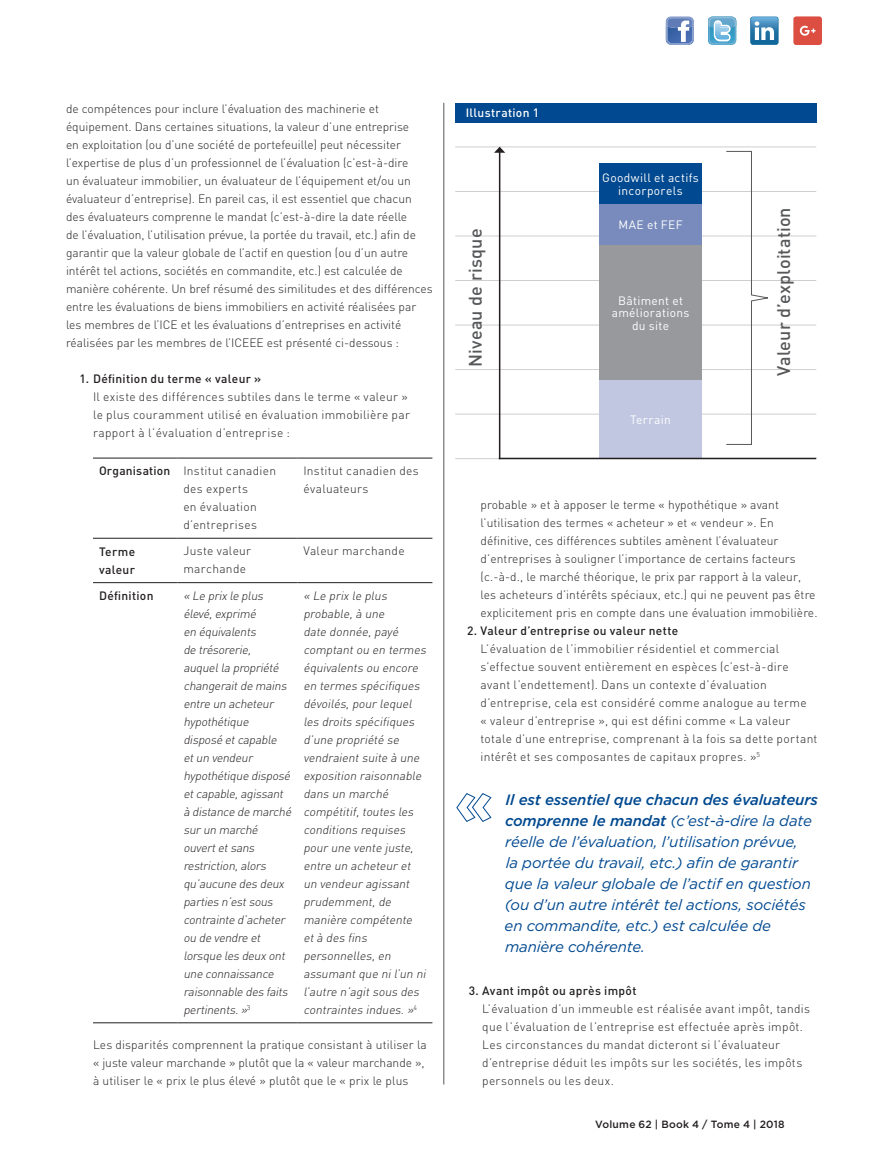
<style>
.page{position:relative;width:891px;height:1161px;background:#fff}
.page>*{position:absolute;margin:0;border:0;box-sizing:border-box;transform-origin:0 0}
.BT1_2018{font:500 18px "DIN";letter-spacing:.005em;color:#57585a}
.Call_Out{font:italic 15px/21px "Gotham";letter-spacing:-.01em;color:#014990}
.BT_2018{font:300 12px/18px "DIN";letter-spacing:.01em;color:#231f20}
.BT1_2018-2{font:italic 300 12px/18px "DIN";color:#231f20}
.BT1_2018-3{font:300 12px/18px "DIN";letter-spacing:.025em;color:#231f20}
.BT1_2018-4{font:12px/12.6px "DIN";letter-spacing:.025em;color:#fff;text-align:center}
.BT1_2018-5{font:500 12px/18px "DIN";letter-spacing:.025em;color:#231f20}
.BT1_2018-6{font:500 12px "DIN";letter-spacing:.025em;color:#fff}
.t1{font:500 10.5px "Gotham";letter-spacing:.025em;color:#231f20}
.s1{font-weight:500}
</style>
<div class="page">
<hr style="left:93px;top:458px;width:84px;height:1px;background:#231f20">
<hr style="left:177px;top:458px;width:120px;height:1px;background:#231f20">
<hr style="left:297px;top:458px;width:135px;height:1px;background:#231f20">
<hr style="left:93px;top:538px;width:84px;height:1px;background:#231f20">
<hr style="left:177px;top:538px;width:120px;height:1px;background:#231f20">
<hr style="left:297px;top:538px;width:135px;height:1px;background:#231f20">
<hr style="left:93px;top:582px;width:84px;height:1px;background:#231f20">
<hr style="left:177px;top:582px;width:120px;height:1px;background:#231f20">
<hr style="left:297px;top:582px;width:135px;height:1px;background:#231f20">
<hr style="left:93px;top:1023px;width:84px;height:1px;background:#231f20">
<hr style="left:177px;top:1023px;width:120px;height:1px;background:#231f20">
<hr style="left:297px;top:1023px;width:135px;height:1px;background:#231f20">
<hr style="left:444px;top:103px;width:1px;height:982px;background:#57585a">
<svg style="left:456px;top:793px;width:36px;height:29px"></svg>
<svg style="left:666px;top:16px;width:28px;height:29px"></svg>
<svg style="left:666px;top:17px;width:28px;height:28px"></svg>
<svg style="left:708px;top:17px;width:28px;height:28px"></svg>
<svg style="left:750px;top:16px;width:29px;height:29px"></svg>
<div style="left:793px;top:16px;width:29px;height:29px;background:#dc4e41;border-radius:3px"></div>
<svg style="left:800px;top:26px;width:16px;height:10px"></svg>
<hr style="left:455px;top:458px;width:361px;height:1px;background:#57585a">
<svg style="left:726px;top:151px;width:46px;height:294px"></svg>
<div style="left:455px;top:103px;width:361px;height:19px;background:#014990"></div>
<hr style="left:455px;top:414px;width:361px;height:1px;background:#57585a">
<hr style="left:455px;top:369px;width:361px;height:1px;background:#57585a">
<hr style="left:455px;top:325px;width:361px;height:1px;background:#57585a">
<hr style="left:455px;top:280px;width:361px;height:1px;background:#57585a">
<hr style="left:455px;top:236px;width:361px;height:1px;background:#57585a">
<hr style="left:455px;top:191px;width:361px;height:1px;background:#57585a">
<hr style="left:455px;top:147px;width:361px;height:1px;background:#57585a">
<div style="left:599px;top:380px;width:103px;height:78px;background:#c1c7e1"></div>
<div style="left:599px;top:245px;width:103px;height:135px;background:#97999c"></div>
<div style="left:599px;top:204px;width:103px;height:41px;background:#788bbc"></div>
<div style="left:599px;top:163px;width:103px;height:41px;background:#014990"></div>
<hr style="left:499px;top:152px;width:1px;height:307px;background:#231f20">
<svg style="left:494px;top:147px;width:11px;height:6px"></svg>
<hr style="left:499px;top:458px;width:317px;height:1px;background:#231f20">
<p class="BT_2018" style="left:66px;top:99px;width:368px">de compétences pour inclure l’évaluation des machinerie et équipement. Dans certaines situations, la valeur d’une entreprise<br>en exploitation (ou d’une société de portefeuille) peut nécessiter l’expertise de plus d’un professionnel de l’évaluation (c’est-à-dire<br>un évaluateur immobilier, un évaluateur de l’équipement et/ou un évaluateur d’entreprise). En pareil cas, il est essentiel que chacun des évaluateurs comprenne le mandat (c’est-à-dire la date réelle<br>de l’évaluation, l’utilisation prévue, la portée du travail, etc.) afin de garantir que la valeur globale de l’actif en question (ou d’un autre intérêt tel actions, sociétés en commandite, etc.) est calculée de manière cohérente. Un bref résumé des similitudes et des différences entre les évaluations de biens immobiliers en activité réalisées par les membres de l’ICE et les évaluations d’entreprises en activité réalisées par les membres de l’ICEEE est présenté ci-dessous :</p>
<p class="BT_2018" style="left:93px;top:369px;width:318px;text-indent:-14px"><span class="s1">1. Définition du terme « valeur »<br></span>Il existe des différences subtiles dans le terme « valeur » le plus couramment utilisé en évaluation immobilière par rapport à l’évaluation d’entreprise :</p>
<p class="BT1_2018-5" style="left:99px;top:462px;width:73px">Organisation</p>
<p class="BT1_2018-3" style="left:183px;top:462px;width:94px">Institut canadien des experts<br>en évaluation d’entreprises</p>
<p class="BT1_2018-3" style="left:303px;top:462px;width:117px">Institut canadien des évaluateurs</p>
<p class="BT1_2018-5" style="left:99px;top:542px;width:38px">Terme valeur</p>
<p class="BT1_2018-3" style="left:183px;top:542px;width:69px">Juste valeur marchande</p>
<p class="BT1_2018-3" style="left:303px;top:542px;width:103px">Valeur marchande</p>
<p class="BT1_2018-5" style="left:99px;top:586px;width:56px">Définition</p>
<p class="BT1_2018-2" style="left:183px;top:586px;width:112px">« Le prix le plus élevé,exprimé<br>en équivalents<br>de trésorerie, auquella propriété changeraitde mains entre un acheteur hypothétique disposé etcapable etun vendeur hypothétique disposé etcapable,agissant à distance de marché surun marché ouvertetsans restriction,alors qu’aucune des deux parties n’estsous contrainte d’acheter ou de vendre et lorsque les deux ont une connaissance raisonnable des faits pertinents. »<sup>3</sup></p>
<p class="BT1_2018-2" style="left:303px;top:586px;width:127px">« Le prix le plus probable,à une<br>date donnée,payé comptantou en termes équivalents ou encore en termes spécifiques dévoilés,pour lequel les droits spécifiques d’une propriété se vendraientsuite à une exposition raisonnable dans un marché compétitif,toutes les conditions requises pour une vente juste, entre un acheteur et un vendeur agissant prudemment,de manière compétente età des fins personnelles,en assumantque nil’un ni l’autre n’agitsous des contraintes indues.»<sup>4</sup></p>
<p class="BT_2018" style="left:93px;top:1035px;width:335px">Les disparités comprennent la pratique consistant à utiliser la « juste valeur marchande » plutôt que la « valeur marchande », à utiliser le « prix le plus élevé » plutôt que le « prix le plus</p>
<p class="BT1_2018-6" style="left:466px;top:105px;width:75px">Illustration 1</p>
<p class="BT1_2018" style="left:464px;top:367px;width:140px;rotate:-90deg">Niveau de risque</p>
<p class="BT1_2018-4" style="left:602px;top:171px;width:98px">Goodwill et actifs incorporels</p>
<p class="BT1_2018-4" style="left:618px;top:218px;width:66px">MAE et FEF</p>
<p class="BT1_2018-4" style="left:612px;top:294px;width:79px">Bâtiment et améliorations du site</p>
<p class="BT1_2018-4" style="left:630px;top:413px;width:42px">Terrain</p>
<p class="BT1_2018" style="left:772px;top:376px;width:170px;rotate:-90deg">Valeur d’exploitation</p>
<p class="BT_2018" style="left:481px;top:495px;width:338px">probable » et à apposer le terme « hypothétique » avant l’utilisation des termes « acheteur » et « vendeur ». En définitive, ces différences subtiles amènent l’évaluateur d’entreprises à souligner l’importance de certains facteurs (c.-à-d., le marché théorique, le prix par rapport à la valeur, les acheteurs d’intérêts spéciaux, etc.) qui ne peuvent pas être explicitement pris en compte dans une évaluation immobilière.</p>
<p class="BT_2018" style="left:481px;top:621px;width:338px;text-indent:-14px"><span class="s1">2. Valeur d’entreprise ou valeur nette<br></span>L’évaluation de l’immobilier résidentiel et commercial s’effectue souvent entièrement en espèces (c’est-à-dire avant l’endettement). Dans un contexte d’évaluation d’entreprise, cela est considéré comme analogue au terme<br>« valeur d’entreprise », qui est défini comme « La valeur totale d’une entreprise, comprenant à la fois sa dette portant intérêt et ses composantes de capitaux propres. »<sup>5</sup></p>
<p class="Call_Out" style="left:505px;top:789px;width:315px"><span class="s1">Il est essentiel que chacun des évaluateurs comprenne le mandat</span> (c’est-à-dire la date réelle de l’évaluation, l’utilisation prévue,<br>la portée du travail, etc.) afin de garantir que la valeur globale de l’actif en question (ou d’un autre intérêt tel actions, sociétés en commandite, etc.) est calculée de manière cohérente.</p>
<p class="BT_2018" style="left:482px;top:981px;width:329px;text-indent:-14px"><span class="s1">3. Avant impôt ou après impôt<br></span>L’évaluation d’un immeuble est réalisée avant impôt, tandis que l’évaluation de l’entreprise est effectuée après impôt.<br>Les circonstances du mandat dicteront si l’évaluateur d’entreprise déduit les impôts sur les sociétés, les impôts personnels ou les deux.</p>
<p class="t1" style="left:595px;top:1118px;width:191px">Volume 62 | Book 4 / Tome 4 | 2018</p>
</div>
